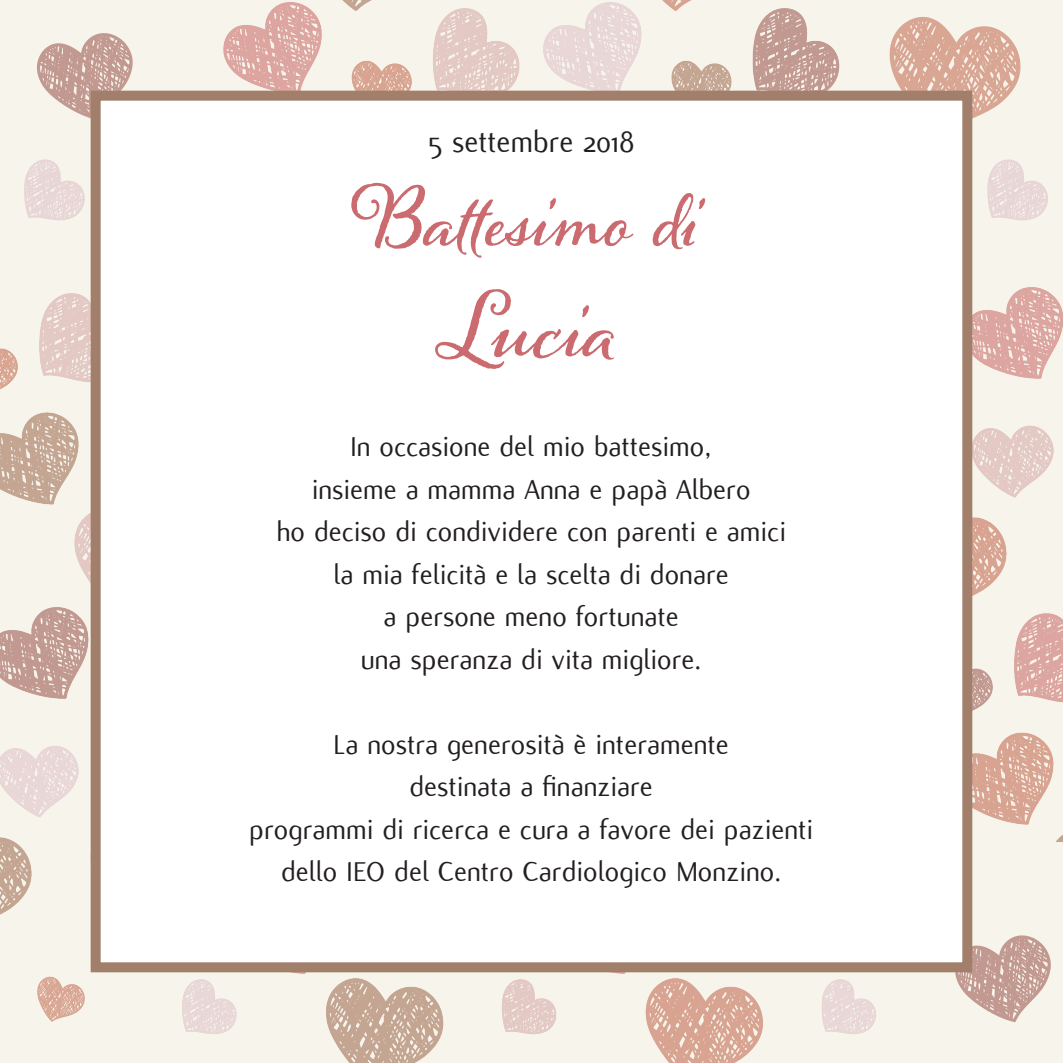
<style>
.page{position:relative;width:1063px;height:1063px;background:#f7f5eb}
.page>*{position:absolute;margin:0;border:0;box-sizing:border-box;transform-origin:0 0}
.t1{font:700 80.5px "Alana";color:#cb6a6f}
.t2{font:700 75px "Alana";color:#cb6a6f}
.t3{font:32.5px "Flux";color:#231f20}
.t4{font:30px "Flux";color:#231f20}
</style>
<div class="page">
<img style="left:167px;top:972px;width:755px;height:91px">
<img style="left:149px;top:0;width:741px;height:91px">
<svg style="left:24px;top:159px;width:61px;height:61px"></svg>
<svg style="left:37px;top:33px;width:96px;height:87px"></svg>
<svg style="left:890px;top:17px;width:130px;height:119px"></svg>
<img style="left:0;top:286px;width:91px;height:649px">
<svg style="left:37px;top:977px;width:48px;height:45px"></svg>
<svg style="left:987px;top:159px;width:61px;height:61px"></svg>
<img style="left:972px;top:286px;width:91px;height:556px">
<svg style="left:955px;top:935px;width:96px;height:87px"></svg>
<div style="left:91px;top:91px;width:881px;height:881px;background:#fff;border:10px solid #a17f6b"></div>
<p class="t3" style="left:429px;top:124px;width:207px">5 settembre 2018</p>
<p class="t2" style="left:356px;top:176px;width:344px">Battesimo di</p>
<p class="t1" style="left:440px;top:281px;width:177px">Lucia</p>
<p class="t4" style="left:350px;top:430px;width:364px">In occasione del mio battesimo,</p>
<p class="t4" style="left:312px;top:473px;width:440px">insieme a mamma Anna e papà Albero</p>
<p class="t4" style="left:276px;top:515px;width:511px">ho deciso di condividere con parenti e amici</p>
<p class="t4" style="left:334px;top:558px;width:397px">la mia felicità e la scelta di donare</p>
<p class="t4" style="left:384px;top:600px;width:297px">a persone meno fortunate</p>
<p class="t4" style="left:361px;top:643px;width:342px">una speranza di vita migliore.</p>
<p class="t4" style="left:333px;top:728px;width:397px">La nostra generosità è interamente</p>
<p class="t4" style="left:409px;top:770px;width:245px">destinata a finanziare</p>
<p class="t4" style="left:249px;top:813px;width:566px">programmi di ricerca e cura a favore dei pazienti</p>
<p class="t4" style="left:281px;top:855px;width:502px">dello IEO del Centro Cardiologico Monzino.</p>
</div>
